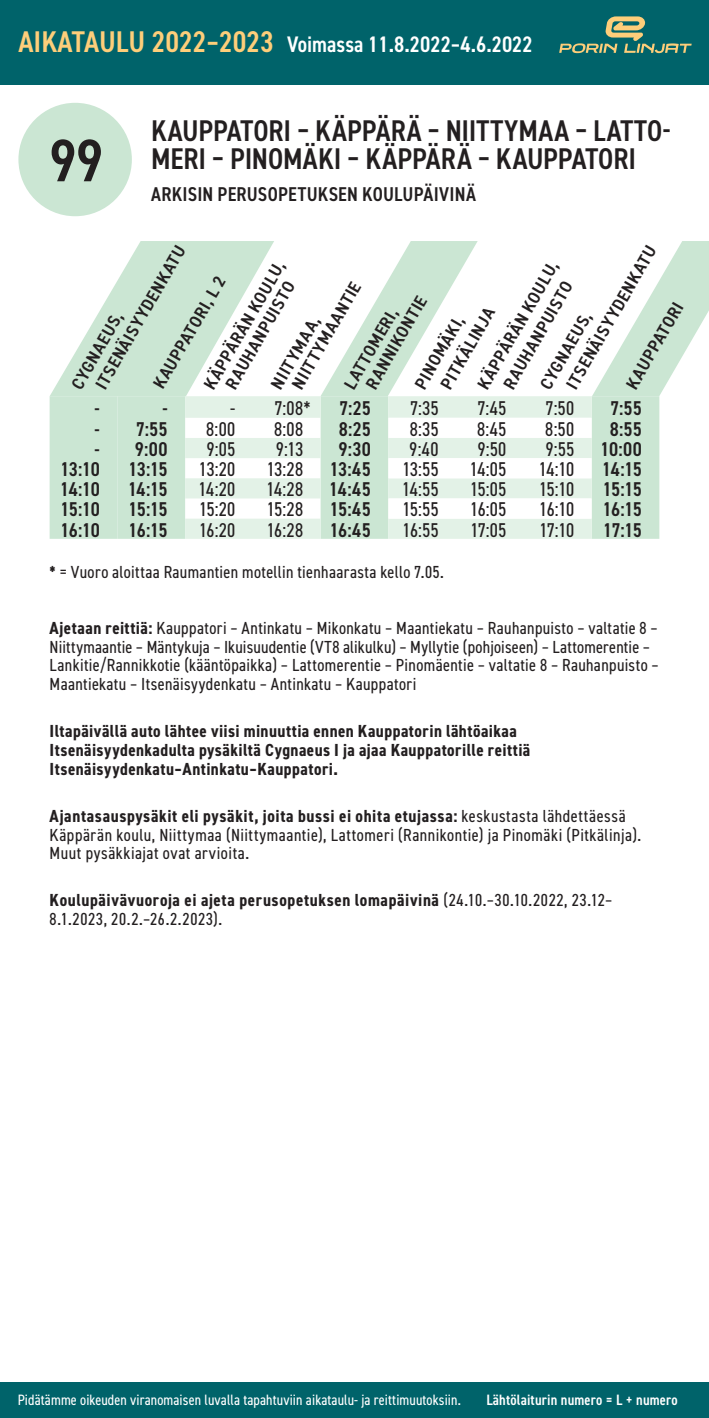
<style>
.page{position:relative;width:709px;height:1418px;background:#fff}
.page>*{position:absolute;margin:0;border:0;box-sizing:border-box;transform-origin:0 0}
.t1{font:600 condensed 60px "DIN2014";color:#231f20}
.t2{font:600 condensed 30px/27.5px "DIN2014";color:#231f20}
.t3{font:600 condensed 22.5px "DIN2014";color:#fff}
.t4{font:condensed 20px "DIN2014";letter-spacing:.01em;color:#231f20}
.t5{font:600 condensed 20px "DIN2014";letter-spacing:.005em;color:#231f20}
.t6{font:condensed 17.5px/18.8px "DIN2014";letter-spacing:.02em;color:#231f20}
.t7{font:600 condensed 17.5px/22.5px "DIN2014";color:#231f20;scale:1.1 1}
.t8{font:700 condensed 17.5px/18.8px "DIN2014";letter-spacing:.025em;color:#231f20}
.t9{font:condensed 17.5px/18.8px "DIN2014";letter-spacing:.04em;color:#231f20}
.t10{font:condensed 15px "DIN2014";letter-spacing:.01em;color:#fff}
.t11{font:600 condensed 15px "DIN2014";letter-spacing:.01em;color:#fff}
.s1{font-size:30px;color:#fece7a}
.s2{font-weight:700}
</style>
<div class="page">
<svg style="left:50px;top:241px;width:659px;height:298px"></svg>
<div style="left:18px;top:103px;width:114px;height:113px;background:#cbe6d3;border-radius:50%"></div>
<div style="left:0;top:0;width:709px;height:85px;background:#00636a"></div>
<div style="left:0;top:1382px;width:709px;height:35px;background:#00636a"></div>
<svg style="left:559px;top:16px;width:132px;height:37px"></svg>
<p class="t3" style="left:18px;top:30px;width:516px"><span class="s1">AIKATAULU 2022–2023</span> Voimassa 11.8.2022–4.6.2022</p>
<h1 class="t1" style="left:49px;top:121px;width:56px">99</h1>
<h2 class="t2" style="left:151px;top:116px;width:521px">KAUPPATORI – KÄPPÄRÄ – NIITTYMAA – LATTO-<br>MERI – PINOMÄKI – KÄPPÄRÄ – KAUPPATORI</h2>
<p class="t5" style="left:151px;top:181px;width:326px">ARKISIN PERUSOPETUKSEN KOULUPÄIVINÄ</p>
<p class="t7" style="left:73px;top:372px;width:150px;line-height:20.8px;text-indent:-12px;rotate:-60deg">CYGNAEUS,<br>ITSENÄISYYDENKATU</p>
<p class="t7" style="left:541px;top:370px;width:150px;text-indent:-13px;rotate:-60deg">CYGNAEUS,<br>ITSENÄISYYDENKATU</p>
<p class="t7" style="left:200px;top:382px;width:133px;line-height:18.8px;text-align:center;rotate:-60deg">KÄPPÄRÄN KOULU,<br>RAUHANPUISTO</p>
<p class="t7" style="left:472px;top:382px;width:133px;text-align:center;rotate:-60deg">KÄPPÄRÄN KOULU,<br>RAUHANPUISTO</p>
<p class="t7" style="left:147px;top:381px;width:117px;rotate:-60deg">KAUPPATORI, L 2</p>
<p class="t7" style="left:272px;top:373px;width:111px;line-height:18.2px;text-indent:-10px;rotate:-60deg">NIITYMAA,<br>NIITTYMAANTIE</p>
<p class="t7" style="left:345px;top:373px;width:96px;line-height:18.8px;text-indent:-11px;rotate:-60deg">LATTOMERI,<br>RANNIKONTIE</p>
<p class="t7" style="left:620px;top:382px;width:90px;rotate:-60deg">KAUPPATORI</p>
<p class="t7" style="left:415px;top:370px;width:84px;text-indent:-13px;rotate:-60deg">PINOMÄKI,<br>PITKÄLINJA</p>
<p class="t5" style="left:95px;top:394px;width:7px">-</p>
<p class="t5" style="left:162px;top:394px;width:7px">-</p>
<p class="t4" style="left:230px;top:394px;width:82px">- 7:08*</p>
<p class="t5" style="left:339px;top:394px;width:33px">7:25</p>
<p class="t4" style="left:410px;top:394px;width:30px">7:35</p>
<p class="t4" style="left:477px;top:394px;width:30px">7:45</p>
<p class="t4" style="left:545px;top:394px;width:30px">7:50</p>
<p class="t5" style="left:610px;top:394px;width:33px">7:55</p>
<p class="t5" style="left:95px;top:415px;width:74px">- 7:55</p>
<p class="t4" style="left:206px;top:415px;width:31px">8:00</p>
<p class="t4" style="left:274px;top:415px;width:31px">8:08</p>
<p class="t5" style="left:339px;top:415px;width:34px">8:25</p>
<p class="t4" style="left:410px;top:415px;width:30px">8:35</p>
<p class="t4" style="left:477px;top:415px;width:31px">8:45</p>
<p class="t4" style="left:545px;top:415px;width:30px">8:50</p>
<p class="t5" style="left:609px;top:415px;width:34px">8:55</p>
<p class="t5" style="left:95px;top:435px;width:74px">- 9:00</p>
<p class="t4" style="left:206px;top:435px;width:30px">9:05</p>
<p class="t4" style="left:276px;top:435px;width:29px">9:13</p>
<p class="t5" style="left:338px;top:435px;width:34px">9:30</p>
<p class="t4" style="left:409px;top:435px;width:31px">9:40</p>
<p class="t4" style="left:477px;top:435px;width:30px">9:50</p>
<p class="t4" style="left:545px;top:435px;width:30px">9:55</p>
<p class="t5" style="left:600px;top:435px;width:43px">10:00</p>
<p class="t5" style="left:61px;top:456px;width:41px">13:10</p>
<p class="t5" style="left:129px;top:456px;width:41px">13:15</p>
<p class="t4" style="left:199px;top:456px;width:38px">13:20</p>
<p class="t4" style="left:267px;top:456px;width:38px">13:28</p>
<p class="t5" style="left:330px;top:456px;width:43px">13:45</p>
<p class="t4" style="left:402px;top:456px;width:38px">13:55</p>
<p class="t4" style="left:470px;top:456px;width:38px">14:05</p>
<p class="t4" style="left:539px;top:456px;width:37px">14:10</p>
<p class="t5" style="left:602px;top:456px;width:41px">14:15</p>
<p class="t5" style="left:60px;top:476px;width:41px">14:10</p>
<p class="t5" style="left:128px;top:476px;width:41px">14:15</p>
<p class="t4" style="left:199px;top:476px;width:38px">14:20</p>
<p class="t4" style="left:266px;top:476px;width:38px">14:28</p>
<p class="t5" style="left:329px;top:476px;width:43px">14:45</p>
<p class="t4" style="left:402px;top:476px;width:38px">14:55</p>
<p class="t4" style="left:470px;top:476px;width:38px">15:05</p>
<p class="t4" style="left:539px;top:476px;width:36px">15:10</p>
<p class="t5" style="left:603px;top:476px;width:40px">15:15</p>
<p class="t5" style="left:61px;top:496px;width:41px">15:10</p>
<p class="t5" style="left:129px;top:496px;width:40px">15:15</p>
<p class="t4" style="left:199px;top:496px;width:38px">15:20</p>
<p class="t4" style="left:267px;top:496px;width:38px">15:28</p>
<p class="t5" style="left:330px;top:496px;width:42px">15:45</p>
<p class="t4" style="left:402px;top:496px;width:38px">15:55</p>
<p class="t4" style="left:470px;top:496px;width:38px">16:05</p>
<p class="t4" style="left:539px;top:496px;width:36px">16:10</p>
<p class="t5" style="left:603px;top:496px;width:41px">16:15</p>
<p class="t5" style="left:61px;top:516px;width:41px">16:10</p>
<p class="t5" style="left:128px;top:516px;width:41px">16:15</p>
<p class="t4" style="left:199px;top:516px;width:38px">16:20</p>
<p class="t4" style="left:267px;top:516px;width:38px">16:28</p>
<p class="t5" style="left:330px;top:516px;width:43px">16:45</p>
<p class="t4" style="left:402px;top:516px;width:37px">16:55</p>
<p class="t4" style="left:470px;top:516px;width:37px">17:05</p>
<p class="t4" style="left:539px;top:516px;width:36px">17:10</p>
<p class="t5" style="left:603px;top:516px;width:40px">17:15</p>
<p class="t6" style="left:50px;top:562px;width:396px"><span class="s2">*</span> = Vuoro aloittaa Raumantien motellin tienhaarasta kello 7.05.</p>
<p class="t6" style="left:50px;top:618px;width:610px"><span class="s2">Ajetaan reittiä:</span> Kauppatori – Antinkatu – Mikonkatu – Maantiekatu – Rauhanpuisto – valtatie 8 – Niittymaantie – Mäntykuja – Ikuisuudentie (VT8 alikulku) – Myllytie (pohjoiseen) – Lattomerentie – Lankitie/Rannikkotie (kääntöpaikka) – Lattomerentie – Pinomäentie – valtatie 8 – Rauhanpuisto – Maantiekatu – Itsenäisyydenkatu – Antinkatu – Kauppatori</p>
<p class="t8" style="left:50px;top:721px;width:482px">Iltapäivällä auto lähtee viisi minuuttia ennen Kauppatorin lähtöaikaa<br>Itsenäisyydenkadulta pysäkiltä Cygnaeus I ja ajaa Kauppatorille reittiä<br>Itsenäisyydenkatu–Antinkatu–Kauppatori.</p>
<p class="t6" style="left:50px;top:805px;width:593px"><span class="s2">Ajantasauspysäkit eli pysäkit, joita bussi ei ohita etujassa:</span> keskustasta lähdettäessä<br>Käppärän koulu, Niittymaa (Niittymaantie), Lattomeri (Rannikontie) ja Pinomäki (Pitkälinja).<br>Muut pysäkkiajat ovat arvioita.</p>
<p class="t9" style="left:50px;top:890px;width:564px"><span class="s2">Koulupäivävuoroja ei ajeta perusopetuksen lomapäivinä</span> (24.10.–30.10.2022, 23.12–<br>8.1.2023, 20.2.–26.2.2023).</p>
<p class="t10" style="left:18px;top:1389px;width:445px">Pidätämme oikeuden viranomaisen luvalla tapahtuviin aikataulu- ja reittimuutoksiin.</p>
<p class="t11" style="left:486px;top:1389px;width:193px">Lähtölaiturin numero = L + numero</p>
</div>
